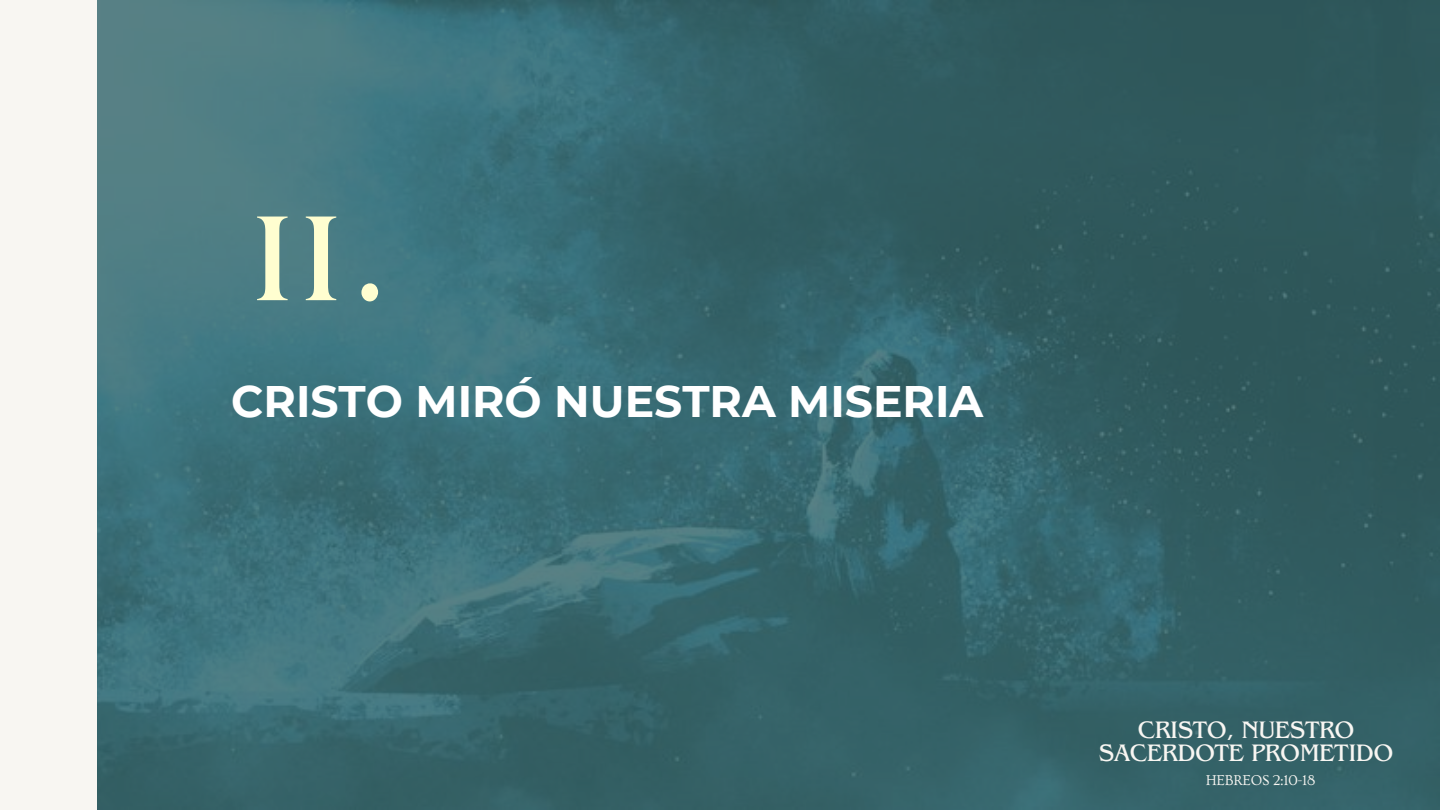
<style>
.page{position:relative;width:1440px;height:810px;background:#fff}
.page>*{position:absolute;margin:0;border:0;box-sizing:border-box;transform-origin:0 0}
.t1{font:127.1px "Benguiat Pro ITC";color:#fffed0}
.t2{font:700 44.1px "Montserrat";color:#fff}
.t3{font:25px/22.5px "Benguiat Pro ITC";letter-spacing:-.02em;color:#f8f6f2;text-align:center}
.t4{font:15px "Ovo";letter-spacing:-.02em;color:#f8f6f2}
</style>
<div class="page">
<img style="left:97px;top:0;width:1343px;height:810px">
<div style="left:0;top:0;width:97px;height:810px;background:#f8f6f2"></div>
<h1 class="t1" style="left:252px;top:213px;width:140px">II.</h1>
<h2 class="t2" style="left:231px;top:374px;width:753px">CRISTO MIRÓ NUESTRA MISERIA</h2>
<p class="t3" style="left:1099px;top:722px;width:296px">CRISTO, NUESTRO<br>SACERDOTE PROMETIDO</p>
<p class="t4" style="left:1206px;top:772px;width:111px">HEBREOS 2:10-18</p>
</div>
